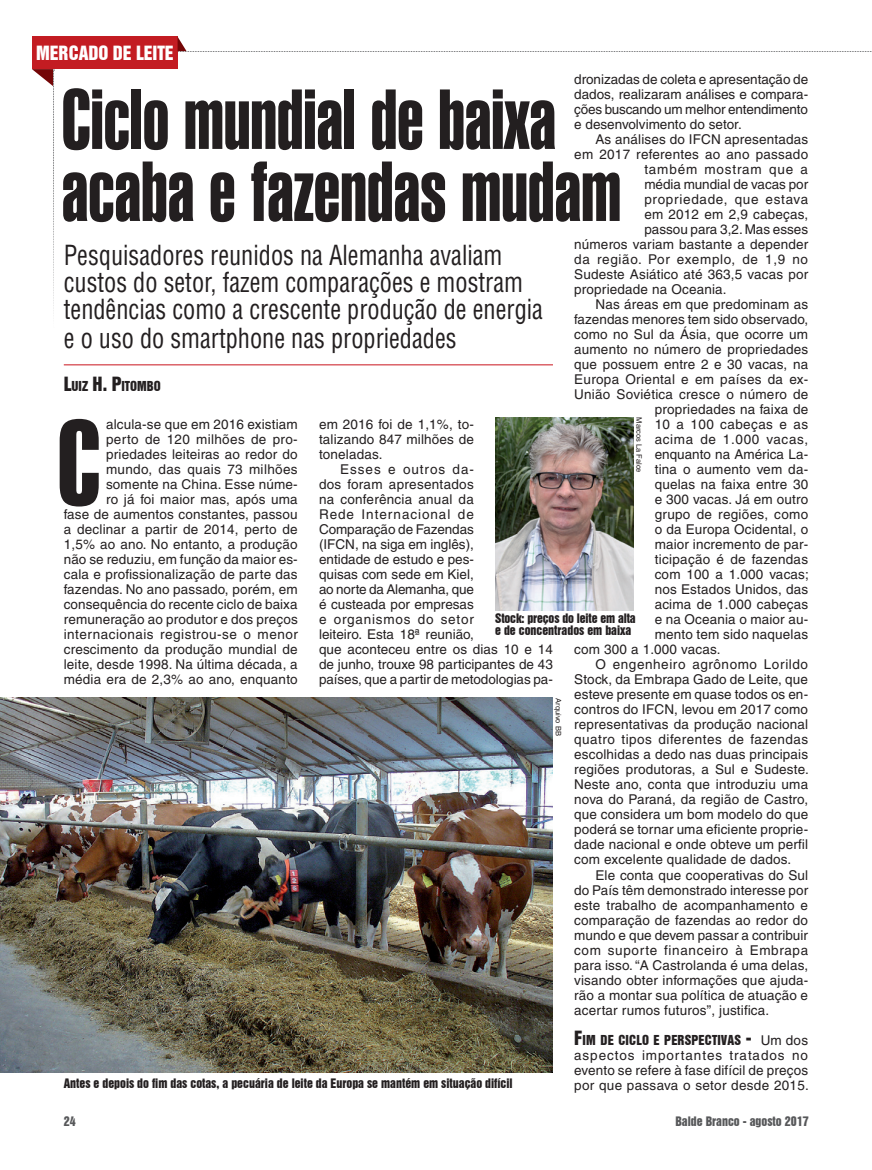
<style>
.page{position:relative;width:872px;height:1170px;background:#fff}
.page>*{position:absolute;margin:0;border:0;box-sizing:border-box;transform-origin:0 0}
._00-texto{font:116.55px "Swiss 911 BT Extra Compressed";color:#231f20}
.testeeeee{font:82.5px/72px "Swiss 911 BT Extra Compressed";color:#231f20;scale:.95 1}
.olho{font:condensed 27px/27.5px "Helvetica";color:#231f20;scale:.9 1}
.texto{font:18px "Swiss 921 BT Regular A";color:#fff}
._00-texto-2{font:13.5px/15px "Helvetica";letter-spacing:.01em;color:#231f20;text-align:justify}
._00-texto-3{font:13.5px "Helvetica";letter-spacing:.05em;color:#231f20}
._00-texto-4{font:13.5px "Helvetica";letter-spacing:.06em;color:#231f20}
._00-texto-5{font:13.5px "Helvetica";letter-spacing:.03em;color:#231f20}
._00-texto-6{font:12.6px "Swiss 921 BT Regular A";letter-spacing:.015em;color:#231f20}
.intertitulo{font:12.6px "Swiss 921 BT Regular A";color:#231f20}
._00-legenda{font:12px "Swiss 921 BT Regular A";color:#231f20}
.legenda{font:12px "Swiss 921 BT Regular A";color:#57585a}
.c-foto{font:7.5px "Helvetica";color:#231f20}
.s1{font-size:18px}
.s2{font-family:"Helvetica";font-size:13.5px}
</style>
<div class="page">
<div style="left:32px;top:37px;width:146px;height:32px;background:#c31c22"></div>
<svg style="left:177px;top:37px;width:695px;height:15px"></svg>
<hr style="left:64px;top:364px;width:489px;height:1px;background:#ca141c">
<svg style="left:32px;top:69px;width:23px;height:245px"></svg>
<img style="left:495px;top:417px;width:138px;height:193px">
<img style="left:0;top:697px;width:553px;height:375px">
<p class="texto" style="left:36px;top:41px;width:139px">MERCADO DE LEITE</p>
<p class="_00-texto-2" style="left:574px;top:72px;width:235px">dronizadas de coleta e apresentação de dados, realizaram análises e compara&shy;ções buscando um melhor entendimento e desenvolvimento do setor.</p>
<p class="_00-texto-2" style="left:595px;top:132px;width:214px">As análises do IFCN apresentadas</p>
<p class="_00-texto-2" style="left:574px;top:147px;width:235px">em 2017 referentes ao ano passado</p>
<p class="_00-texto-4" style="left:644px;top:161px;width:165px">também mostram que a</p>
<p class="_00-texto-2" style="left:644px;top:177px;width:165px">média mundial de vacas por</p>
<p class="_00-texto-3" style="left:644px;top:191px;width:165px">propriedade, que estava</p>
<p class="_00-texto-2" style="left:644px;top:207px;width:165px">em 2012 em 2,9 cabeças,</p>
<p class="_00-texto-2" style="left:644px;top:222px;width:165px">passou para 3,2. Mas esses</p>
<p class="_00-texto-2" style="left:574px;top:237px;width:235px">números variam bastante a depender</p>
<p class="_00-texto-3" style="left:574px;top:251px;width:235px">da região. Por exemplo, de 1,9 no</p>
<p class="_00-texto-2" style="left:574px;top:267px;width:235px">Sudeste Asiático até 363,5 vacas por</p>
<p class="_00-texto-2" style="left:574px;top:282px;width:154px">propriedade na Oceania.</p>
<p class="_00-texto-2" style="left:595px;top:297px;width:214px">Nas áreas em que predominam as</p>
<p class="_00-texto-2" style="left:574px;top:312px;width:235px">fazendas menores tem sido observado,</p>
<p class="_00-texto-2" style="left:574px;top:327px;width:235px">como no Sul da Ásia, que ocorre um</p>
<p class="_00-texto-2" style="left:574px;top:342px;width:235px">aumento no número de propriedades</p>
<p class="_00-texto-2" style="left:574px;top:357px;width:235px">que possuem entre 2 e 30 vacas, na</p>
<p class="_00-texto-2" style="left:574px;top:372px;width:235px">Europa Oriental e em países da ex-</p>
<p class="_00-texto-2" style="left:574px;top:387px;width:236px">União Soviética cresce o número de</p>
<p class="_00-texto-2" style="left:654px;top:402px;width:155px">propriedades na faixa de</p>
<p class="_00-texto-5" style="left:654px;top:416px;width:155px">10 a 100 cabeças e as</p>
<p class="_00-texto-3" style="left:654px;top:431px;width:155px">acima de 1.000 vacas,</p>
<p class="_00-texto-2" style="left:654px;top:447px;width:155px">enquanto na América La-</p>
<p class="_00-texto-2" style="left:654px;top:462px;width:155px">tina o aumento vem da-</p>
<p class="_00-texto-2" style="left:654px;top:477px;width:155px">quelas na faixa entre 30</p>
<p class="_00-texto-2" style="left:654px;top:492px;width:155px">e 300 vacas. Já em outro</p>
<p class="_00-texto-2" style="left:654px;top:507px;width:155px">grupo de regiões, como</p>
<p class="_00-texto-2" style="left:654px;top:522px;width:155px">o da Europa Ocidental, o</p>
<p class="_00-texto-2" style="left:654px;top:537px;width:155px">maior incremento de par-</p>
<p class="_00-texto-2" style="left:654px;top:552px;width:155px">ticipação é de fazendas</p>
<p class="_00-texto-2" style="left:654px;top:567px;width:156px">com 100 a 1.000 vacas;</p>
<p class="_00-texto-2" style="left:654px;top:582px;width:155px">nos Estados Unidos, das</p>
<p class="_00-texto-2" style="left:654px;top:597px;width:155px">acima de 1.000 cabeças</p>
<p class="_00-texto-2" style="left:654px;top:612px;width:155px">e na Oceania o maior au-</p>
<p class="_00-texto-2" style="left:654px;top:627px;width:155px">mento tem sido naquelas</p>
<p class="_00-texto-2" style="left:574px;top:642px;width:148px">com 300 a 1.000 vacas.</p>
<p class="_00-texto-2" style="left:574px;top:657px;width:236px;text-indent:21px">O engenheiro agrônomo Lorildo Stock, da Embrapa Gado de Leite, que esteve presente em quase todos os en&shy;contros do IFCN, levou em 2017 como representativas da produção nacional quatro tipos diferentes de fazendas escolhidas a dedo nas duas principais regiões produtoras, a Sul e Sudeste.<br>Neste ano, conta que introduziu uma nova do Paraná, da região de Castro, que considera um bom modelo do que poderá se tornar uma eficiente proprie&shy;dade nacional e onde obteve um perfil com excelente qualidade de dados.</p>
<p class="_00-texto-2" style="left:574px;top:867px;width:235px;text-indent:21px">Ele conta que cooperativas do Sul do País têm demonstrado interesse por este trabalho de acompanhamento e comparação de fazendas ao redor do mundo e que devem passar a contribuir com suporte financeiro à Embrapa para isso. “A Castrolanda é uma delas, visando obter informações que ajuda&shy;rão a montar sua política de atuação e acertar rumos futuros”, justifica.</p>
<p class="_00-texto-6" style="left:574px;top:1031px;width:235px"><span class="s1">F</span>IM DE CICLO E PERSPECTIVAS <span class="s1">-</span> <span class="s2">Um dos</span></p>
<p class="_00-texto-2" style="left:574px;top:1047px;width:236px">aspectos importantes tratados no evento se refere à fase difícil de preços por que passava o setor desde 2015.</p>
<p class="testeeeee" style="left:62px;top:85px;width:590px">Ciclo mundial de baixa acaba e fazendas mudam</p>
<p class="olho" style="left:64px;top:241px;width:534px">Pesquisadores reunidos na Alemanha avaliam custos do setor, fazem comparações e mostram tendências como a crescente produção de energia e o uso do smartphone nas propriedades</p>
<p class="intertitulo" style="left:64px;top:378px;width:98px"><span class="s1">L</span>UIZ <span class="s1">H. P</span>ITOMBO</p>
<p class="_00-texto" style="left:57px;top:397px;width:45px">C</p>
<p class="c-foto" style="left:643px;top:417px;width:57px;rotate:90deg">Marcos La Falce</p>
<p class="_00-texto-2" style="left:64px;top:417px;width:235px;text-align:right">alcula-se que em 2016 existiam<br>perto de 120 milhões de pro&shy;priedades leiteiras ao redor do mundo, das quais 73 milhões somente na China. Esse núme-<br>ro já foi maior mas, após uma<br>fase de aumentos constantes, passou a declinar a partir de 2014, perto de 1,5% ao ano. No entanto, a produção não se reduziu, em função da maior es&shy;cala e profissionalização de parte das fazendas. No ano passado, porém, em consequência do recente ciclo de baixa remuneração ao produtor e dos preços internacionais registrou-se o menor crescimento da produção mundial de leite, desde 1998. Na última década, a média era de 2,3% ao ano, enquanto</p>
<p class="_00-texto-2" style="left:319px;top:417px;width:156px">em 2016 foi de 1,1%, to&shy;talizando 847 milhões de toneladas.</p>
<p class="_00-texto-2" style="left:319px;top:462px;width:235px;text-align:left;text-indent:21px">Esses e outros da-<br>dos foram apresentados<br>na conferência anual da<br>Rede Internacional de<br>Comparação de Fazendas<br>(IFCN, na siga em inglês),<br>entidade de estudo e pes-<br>quisas com sede em Kiel,<br>ao norte da Alemanha, que<br>é custeada por empresas<br>e organismos do setor<br>leiteiro. Esta 18ª reunião,<br>que aconteceu entre os dias 10 e 14 de junho, trouxe 98 participantes de 43 países, que a partir de metodologias pa-</p>
<p class="_00-legenda" style="left:495px;top:610px;width:142px">Stock: preços do leite em alta</p>
<p class="_00-legenda" style="left:495px;top:622px;width:138px">e de concentrados em baixa</p>
<p class="c-foto" style="left:562px;top:698px;width:39px;rotate:90deg">Arquivo BB</p>
<p class="_00-legenda" style="left:64px;top:1075px;width:450px">Antes e depois do fim das cotas, a pecuária de leite da Europa se mantém em situação difícil</p>
<p class="legenda" style="left:64px;top:1112px;width:13px">24</p>
<p class="legenda" style="left:675px;top:1112px;width:135px">Balde Branco - agosto 2017</p>
</div>
